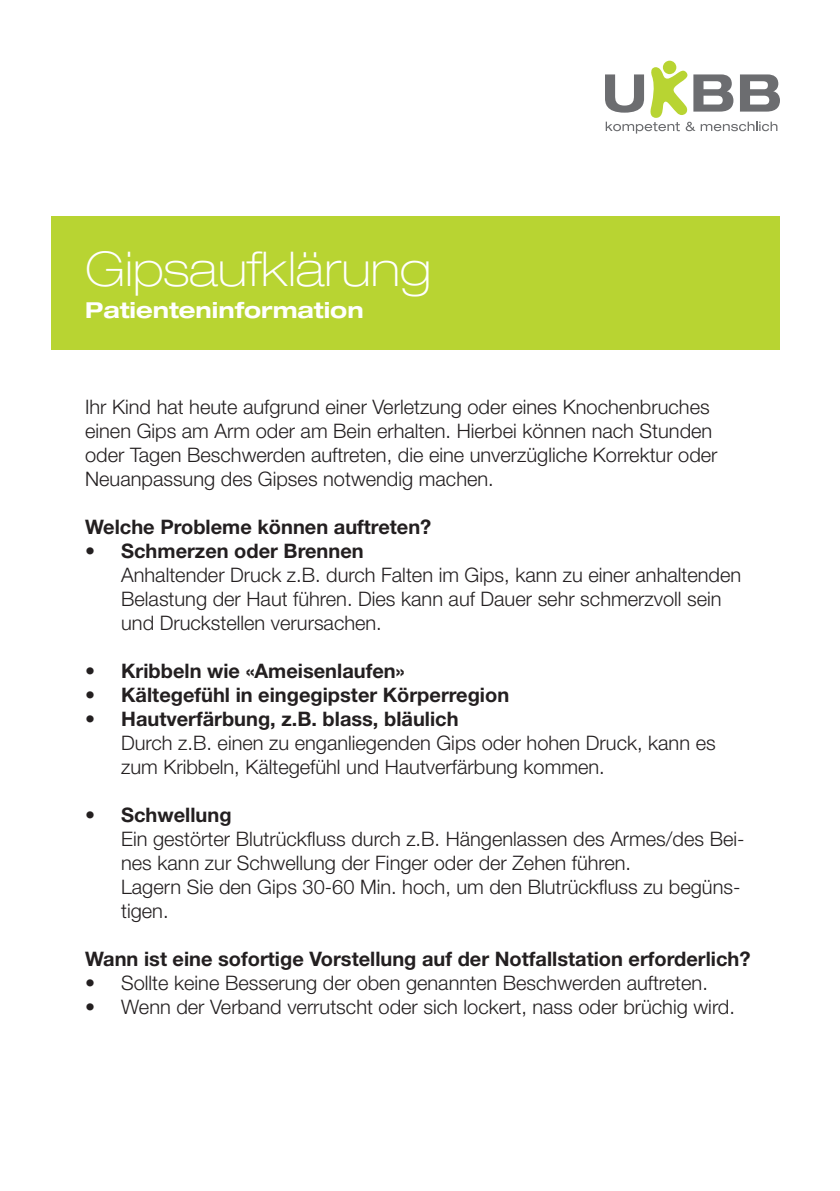
<style>
.page{position:relative;width:840px;height:1191px;background:#fff}
.page>*{position:absolute;margin:0;border:0;box-sizing:border-box;transform-origin:0 0}
.HN_33_ThinExt_Titel{font:100 expanded 48px "Helvetica Neue LT Std";color:#fff}
.HN_33_ThinExt_Titel-2{font:700 expanded 22px "Helvetica Neue LT Std";color:#fff}
.t1{font:300 20px/24px "Helvetica Neue LT Std";color:#231f20}
.t2{font:700 20px "Helvetica Neue LT Std";color:#231f20}
</style>
<div class="page">
<svg style="left:605px;top:61px;width:174px;height:73px"></svg>
<div style="left:51px;top:217px;width:728px;height:133px;background:#b8d432"></div>
<p class="HN_33_ThinExt_Titel" style="left:85px;top:241px;width:347px">Gipsaufklärung</p>
<p class="HN_33_ThinExt_Titel-2" style="left:85px;top:297px;width:280px">Patienteninformation</p>
<p class="t1" style="left:85px;top:394px;width:633px">Ihr Kind hat heute aufgrund einer Verletzung oder eines Knochenbruches einen Gips am Arm oder am Bein erhalten. Hierbei können nach Stunden oder Tagen Beschwerden auftreten, die eine unverzügliche Korrektur oder Neuanpassung des Gipses notwendig machen.</p>
<p class="t2" style="left:85px;top:514px;width:347px">Welche Probleme können auftreten?</p>
<p class="t2" style="left:85px;top:538px;width:280px">• Schmerzen oder Brennen</p>
<p class="t1" style="left:121px;top:562px;width:621px">Anhaltender Druck z.B. durch Falten im Gips, kann zu einer anhaltenden<br>Belastung der Haut führen. Dies kann auf Dauer sehr schmerzvoll sein und Druckstellen verursachen.</p>
<p class="t2" style="left:85px;top:658px;width:321px">• Kribbeln wie «Ameisenlaufen»</p>
<p class="t2" style="left:85px;top:682px;width:425px">• Kältegefühl in eingegipster Körperregion</p>
<p class="t2" style="left:85px;top:706px;width:375px">• Hautverfärbung, z.B. blass, bläulich</p>
<p class="t1" style="left:121px;top:730px;width:595px">Durch z.B. einen zu enganliegenden Gips oder hohen Druck, kann es zum Kribbeln, Kältegefühl und Hautverfärbung kommen.</p>
<p class="t2" style="left:85px;top:802px;width:148px">• Schwellung</p>
<p class="t1" style="left:121px;top:826px;width:624px">Ein gestörter Blutrückfluss durch z.B. Hängenlassen des Armes/des Bei&shy;nes kann zur Schwellung der Finger oder der Zehen führen.</p>
<p class="t1" style="left:121px;top:874px;width:620px">Lagern Sie den Gips 30-60 Min. hoch, um den Blutrückfluss zu begüns&shy;tigen.</p>
<p class="t2" style="left:85px;top:946px;width:666px">Wann ist eine sofortige Vorstellung auf der Notfallstation erforderlich?</p>
<p class="t1" style="left:85px;top:970px;width:624px">• Sollte keine Besserung der oben genannten Beschwerden auftreten.</p>
<p class="t1" style="left:85px;top:994px;width:651px">• Wenn der Verband verrutscht oder sich lockert, nass oder brüchig wird.</p>
</div>
